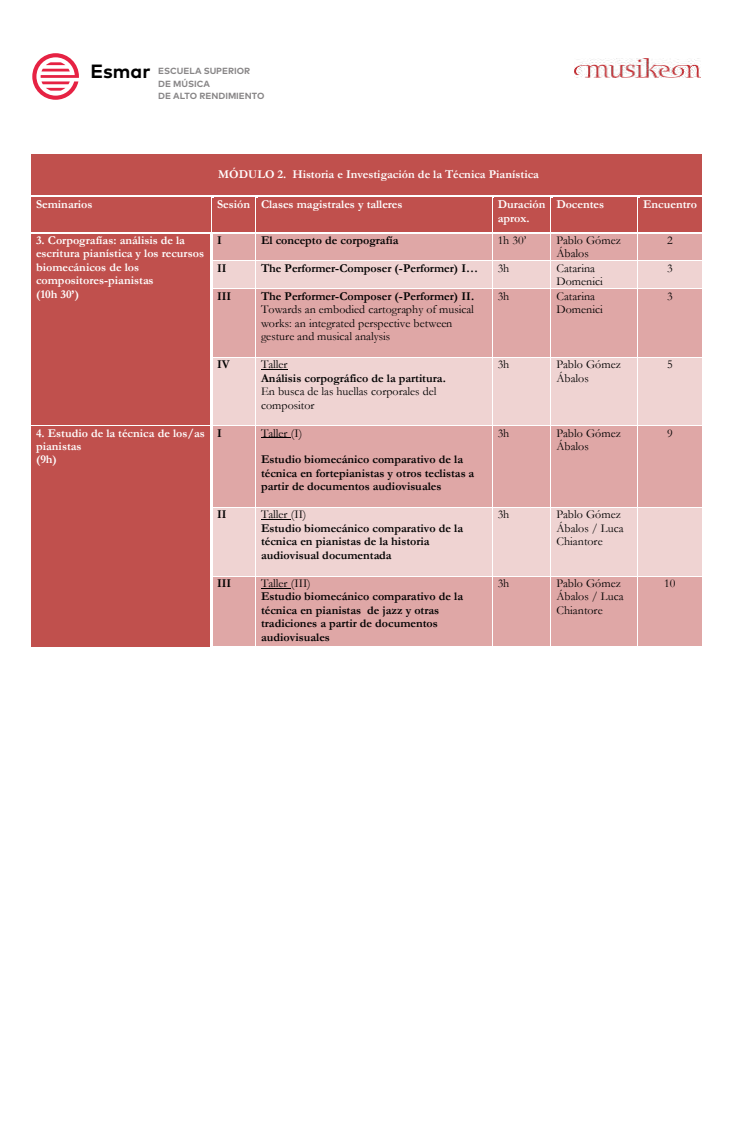
<style>
.page{position:relative;width:738px;height:1134px;background:#fff}
.page>*{position:absolute;margin:0;border:0;box-sizing:border-box;transform-origin:0 0}
.t1{font:700 12px/13.5px "Garamond";color:#000}
.t2{font:12px/13.4px "Garamond";letter-spacing:.005em;color:#000}
.t3{font:700 12px/13.5px "Garamond";color:#fff}
.t4{font:700 8.9px/12.2px "Mark OT";color:#878586}
.s1{font-size:19.2px;color:#000}
.s2{font-family:"MS Mincho";font-weight:400;font-size:11.8px;color:#000}
</style>
<div class="page">
<svg style="left:32px;top:53px;width:47px;height:47px"></svg>
<img style="left:574px;top:58px;width:125px;height:19px">
<div style="left:36px;top:154px;width:660px;height:14px;background:#c0504d"></div>
<div style="left:36px;top:168px;width:660px;height:13px;background:#c0504d"></div>
<div style="left:36px;top:181px;width:660px;height:14px;background:#c0504d"></div>
<div style="left:31px;top:198px;width:180px;height:34px;background:#c0504d"></div>
<div style="left:212px;top:198px;width:43px;height:34px;background:#c0504d"></div>
<div style="left:256px;top:198px;width:235px;height:34px;background:#c0504d"></div>
<div style="left:492px;top:198px;width:58px;height:34px;background:#c0504d"></div>
<div style="left:551px;top:198px;width:86px;height:34px;background:#c0504d"></div>
<div style="left:637px;top:198px;width:64px;height:34px;background:#c0504d"></div>
<hr style="left:637px;top:198px;width:1px;height:34px;background:#fff">
<div style="left:31px;top:233px;width:179px;height:192px;background:#c0504d"></div>
<div style="left:212px;top:233px;width:43px;height:27px;background:#dfa7a6"></div>
<div style="left:256px;top:233px;width:235px;height:27px;background:#dfa7a6"></div>
<div style="left:492px;top:233px;width:58px;height:27px;background:#dfa7a6"></div>
<div style="left:551px;top:233px;width:85px;height:27px;background:#dfa7a6"></div>
<div style="left:637px;top:233px;width:64px;height:27px;background:#dfa7a6"></div>
<hr style="left:31px;top:233px;width:179px;height:1px;background:#fff">
<hr style="left:213px;top:233px;width:42px;height:1px;background:#fff">
<hr style="left:256px;top:233px;width:235px;height:1px;background:#fff">
<hr style="left:492px;top:233px;width:58px;height:1px;background:#fff">
<hr style="left:551px;top:233px;width:85px;height:1px;background:#fff">
<hr style="left:637px;top:233px;width:64px;height:1px;background:#fff">
<hr style="left:210px;top:233px;width:3px;height:27px;background:#fff">
<div style="left:212px;top:262px;width:43px;height:26px;background:#efd3d2"></div>
<div style="left:256px;top:262px;width:235px;height:26px;background:#efd3d2"></div>
<div style="left:492px;top:262px;width:58px;height:26px;background:#efd3d2"></div>
<div style="left:551px;top:262px;width:86px;height:26px;background:#efd3d2"></div>
<div style="left:637px;top:262px;width:64px;height:26px;background:#efd3d2"></div>
<hr style="left:210px;top:261px;width:3px;height:27px;background:#fff">
<div style="left:212px;top:289px;width:43px;height:68px;background:#dfa7a6"></div>
<div style="left:256px;top:289px;width:235px;height:68px;background:#dfa7a6"></div>
<div style="left:492px;top:289px;width:58px;height:68px;background:#dfa7a6"></div>
<div style="left:551px;top:289px;width:86px;height:68px;background:#dfa7a6"></div>
<div style="left:637px;top:289px;width:64px;height:68px;background:#dfa7a6"></div>
<svg style="left:491px;top:234px;width:3px;height:54px"></svg>
<svg style="left:637px;top:234px;width:2px;height:54px"></svg>
<svg style="left:701px;top:234px;width:1px;height:54px"></svg>
<hr style="left:210px;top:289px;width:3px;height:68px;background:#fff">
<hr style="left:637px;top:289px;width:1px;height:68px;background:#fff">
<div style="left:212px;top:358px;width:43px;height:67px;background:#efd3d2"></div>
<div style="left:256px;top:358px;width:235px;height:67px;background:#efd3d2"></div>
<svg style="left:261px;top:369px;width:26px;height:1px"></svg>
<div style="left:492px;top:358px;width:58px;height:67px;background:#efd3d2"></div>
<div style="left:551px;top:358px;width:86px;height:67px;background:#efd3d2"></div>
<div style="left:637px;top:358px;width:64px;height:67px;background:#efd3d2"></div>
<hr style="left:210px;top:358px;width:3px;height:67px;background:#fff">
<hr style="left:637px;top:358px;width:1px;height:67px;background:#fff">
<div style="left:31px;top:426px;width:179px;height:28px;background:#c0504d"></div>
<div style="left:212px;top:426px;width:43px;height:28px;background:#dfa7a6"></div>
<div style="left:256px;top:426px;width:235px;height:28px;background:#dfa7a6"></div>
<div style="left:492px;top:426px;width:58px;height:28px;background:#dfa7a6"></div>
<div style="left:551px;top:426px;width:86px;height:28px;background:#dfa7a6"></div>
<div style="left:637px;top:426px;width:64px;height:28px;background:#dfa7a6"></div>
<hr style="left:210px;top:426px;width:3px;height:28px;background:#fff">
<svg style="left:261px;top:437px;width:29px;height:1px"></svg>
<svg style="left:491px;top:426px;width:1px;height:27px"></svg>
<svg style="left:637px;top:426px;width:1px;height:27px"></svg>
<svg style="left:701px;top:426px;width:1px;height:27px"></svg>
<div style="left:31px;top:453px;width:179px;height:193px;background:#c0504d"></div>
<div style="left:212px;top:453px;width:43px;height:54px;background:#dfa7a6"></div>
<div style="left:256px;top:453px;width:235px;height:54px;background:#dfa7a6"></div>
<div style="left:492px;top:453px;width:58px;height:54px;background:#dfa7a6"></div>
<div style="left:551px;top:453px;width:85px;height:54px;background:#dfa7a6"></div>
<div style="left:637px;top:453px;width:64px;height:54px;background:#dfa7a6"></div>
<hr style="left:210px;top:453px;width:3px;height:54px;background:#fff">
<hr style="left:637px;top:453px;width:1px;height:54px;background:#fff">
<div style="left:212px;top:508px;width:43px;height:68px;background:#efd3d2"></div>
<div style="left:256px;top:508px;width:235px;height:68px;background:#efd3d2"></div>
<svg style="left:261px;top:519px;width:29px;height:1px"></svg>
<div style="left:492px;top:508px;width:58px;height:68px;background:#efd3d2"></div>
<div style="left:551px;top:508px;width:86px;height:68px;background:#efd3d2"></div>
<div style="left:637px;top:508px;width:64px;height:68px;background:#efd3d2"></div>
<hr style="left:210px;top:508px;width:3px;height:68px;background:#fff">
<hr style="left:637px;top:508px;width:1px;height:68px;background:#fff">
<div style="left:212px;top:576px;width:43px;height:70px;background:#dfa7a6"></div>
<div style="left:256px;top:576px;width:235px;height:70px;background:#dfa7a6"></div>
<svg style="left:261px;top:588px;width:29px;height:1px"></svg>
<div style="left:492px;top:576px;width:58px;height:70px;background:#dfa7a6"></div>
<div style="left:551px;top:576px;width:86px;height:70px;background:#dfa7a6"></div>
<div style="left:637px;top:576px;width:64px;height:70px;background:#dfa7a6"></div>
<hr style="left:213px;top:576px;width:42px;height:1px;background:#fff">
<hr style="left:256px;top:576px;width:235px;height:1px;background:#fff">
<hr style="left:492px;top:576px;width:58px;height:1px;background:#fff">
<hr style="left:551px;top:576px;width:85px;height:1px;background:#fff">
<hr style="left:637px;top:576px;width:64px;height:1px;background:#fff">
<hr style="left:210px;top:576px;width:3px;height:70px;background:#fff">
<hr style="left:637px;top:576px;width:1px;height:70px;background:#fff">
<p class="t4" style="left:158px;top:65px;width:108px;text-indent:-68px"><span class="s1">Esmar</span> ESCUELA SUPERIOR<br>DE MÚSICA<br>DE ALTO RENDIMIENTO</p>
<p class="t3" style="left:218px;top:169px;width:331px">MÓDULO 2. Historia e Investigación de la Técnica Pianística <span class="s2"> </span></p>
<p class="t3" style="left:36px;top:199px;width:58px">Seminarios</p>
<p class="t3" style="left:217px;top:199px;width:187px">Sesión Clases magistrales y talleres</p>
<p class="t3" style="left:497px;top:199px;width:49px">Duración aprox.</p>
<p class="t3" style="left:556px;top:199px;width:49px">Docentes</p>
<p class="t3" style="left:642px;top:199px;width:55px">Encuentro</p>
<p class="t3" style="left:36px;top:234px;width:169px">3. Corpografías: análisis de la escritura pianística y los recursos biomecánicos de los compositores-pianistas<br>(10h 30’)</p>
<p class="t1" style="left:217px;top:234px;width:6px">I</p>
<p class="t1" style="left:261px;top:234px;width:139px">El concepto de corpografía</p>
<p class="t2" style="left:497px;top:234px;width:30px">1h 30’</p>
<p class="t2" style="left:556px;top:234px;width:66px">Pablo Gómez<br>Ábalos</p>
<p class="t2" style="left:666px;top:234px;width:7px">2</p>
<p class="t1" style="left:217px;top:262px;width:11px">II</p>
<p class="t1" style="left:261px;top:262px;width:218px">The Performer-Composer (-Performer) I…</p>
<p class="t2" style="left:497px;top:262px;width:13px">3h</p>
<p class="t2" style="left:556px;top:262px;width:48px">Catarina<br>Domenici</p>
<p class="t2" style="left:666px;top:262px;width:7px">3</p>
<p class="t1" style="left:217px;top:290px;width:16px">III</p>
<p class="t1" style="left:261px;top:290px;width:214px">The Performer-Composer (-Performer) II.</p>
<p class="t2" style="left:261px;top:304px;width:214px">Towards an embodied cartography of musical works: an integrated perspective between gesture and musical analysis</p>
<p class="t2" style="left:497px;top:290px;width:13px">3h</p>
<p class="t2" style="left:556px;top:290px;width:48px">Catarina<br>Domenici</p>
<p class="t2" style="left:666px;top:290px;width:7px">3</p>
<p class="t1" style="left:217px;top:359px;width:14px">IV</p>
<p class="t2" style="left:261px;top:359px;width:28px">Taller</p>
<p class="t1" style="left:261px;top:372px;width:186px">Análisis corpográfico de la partitura.</p>
<p class="t2" style="left:261px;top:386px;width:177px">En busca de las huellas corporales del compositor</p>
<p class="t2" style="left:497px;top:359px;width:13px">3h</p>
<p class="t2" style="left:556px;top:359px;width:66px">Pablo Gómez<br>Ábalos</p>
<p class="t2" style="left:666px;top:359px;width:7px">5</p>
<p class="t3" style="left:36px;top:427px;width:170px">4. Estudio de la técnica de los/as pianistas</p>
<p class="t1" style="left:217px;top:427px;width:6px">I</p>
<p class="t2" style="left:261px;top:427px;width:43px">Taller (I)</p>
<p class="t2" style="left:497px;top:427px;width:13px">3h</p>
<p class="t2" style="left:556px;top:427px;width:66px">Pablo Gómez<br>Ábalos</p>
<p class="t2" style="left:666px;top:427px;width:7px">9</p>
<p class="t3" style="left:36px;top:454px;width:22px">(9h)</p>
<p class="t1" style="left:261px;top:454px;width:215px">Estudio biomecánico comparativo de la técnica en fortepianistas y otros teclistas a partir de documentos audiovisuales</p>
<p class="t1" style="left:217px;top:509px;width:11px">II</p>
<p class="t2" style="left:261px;top:509px;width:47px">Taller (II)</p>
<p class="t1" style="left:261px;top:523px;width:203px">Estudio biomecánico comparativo de la técnica en pianistas de la historia audiovisual documentada</p>
<p class="t2" style="left:497px;top:509px;width:13px">3h</p>
<p class="t2" style="left:556px;top:509px;width:69px">Pablo Gómez<br>Ábalos / Luca<br>Chiantore</p>
<p class="t1" style="left:217px;top:578px;width:16px">III</p>
<p class="t2" style="left:261px;top:577px;width:51px">Taller (III)</p>
<p class="t1" style="left:261px;top:591px;width:203px">Estudio biomecánico comparativo de la técnica en pianistas de jazz y otras tradiciones a partir de documentos audiovisuales</p>
<p class="t2" style="left:497px;top:577px;width:13px">3h</p>
<p class="t2" style="left:556px;top:577px;width:69px">Pablo Gómez<br>Ábalos / Luca<br>Chiantore</p>
<p class="t2" style="left:663px;top:577px;width:13px">10</p>
</div>
